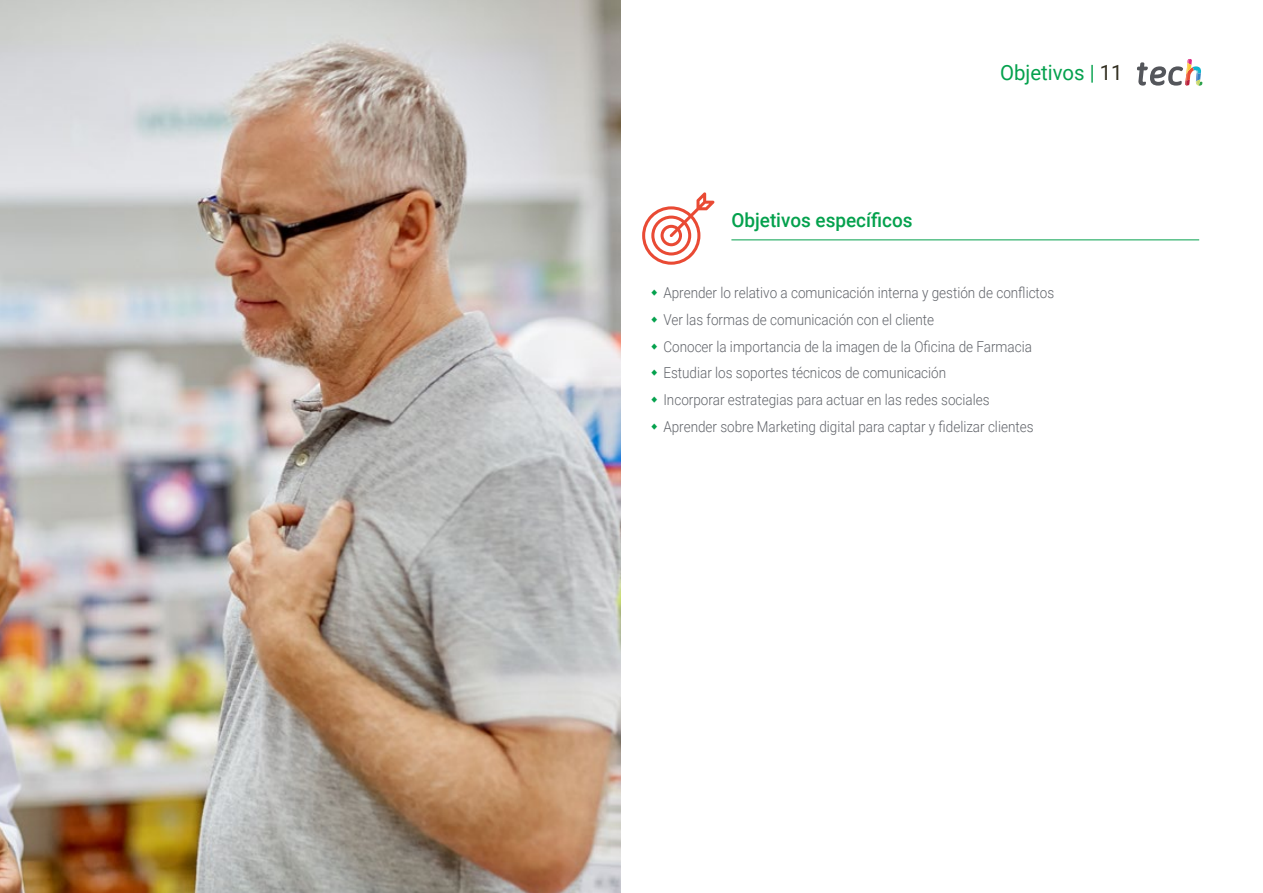
<style>
.page{position:relative;width:1263px;height:893px;background:#fff}
.page>*{position:absolute;margin:0;border:0;box-sizing:border-box;transform-origin:0 0}
.t1{font:21px "Roboto";color:#04a14d}
.t2{font:500 19.5px "Roboto";color:#04a14d}
.t3{font:300 15px/26.7px "Roboto";color:#61646a;scale:.9 1}
.s1{color:#312e20}
</style>
<div class="page">
<svg style="left:642px;top:192px;width:72px;height:73px"></svg>
<hr style="left:731px;top:239px;width:468px;height:1px;background:#04a14d">
<img style="left:0;top:0;width:621px;height:893px">
<svg style="left:1137px;top:59px;width:65px;height:27px"></svg>
<h2 class="t2" style="left:731px;top:207px;width:183px">Objetivos específicos</h2>
<h1 class="t1" style="left:1000px;top:57px;width:124px">Objetivos | <span class="s1">11</span></h1>
<p class="t3" style="left:663px;top:279px;width:436px">Aprender lo relativo a comunicación interna y gestión de conflictos Ver las formas de comunicación con el cliente<br>Conocer la importancia de la imagen de la Oficina de Farmacia Estudiar los soportes técnicos de comunicación<br>Incorporar estrategias para actuar en las redes sociales<br>Aprender sobre Marketing digital para captar y fidelizar clientes</p>
</div>
